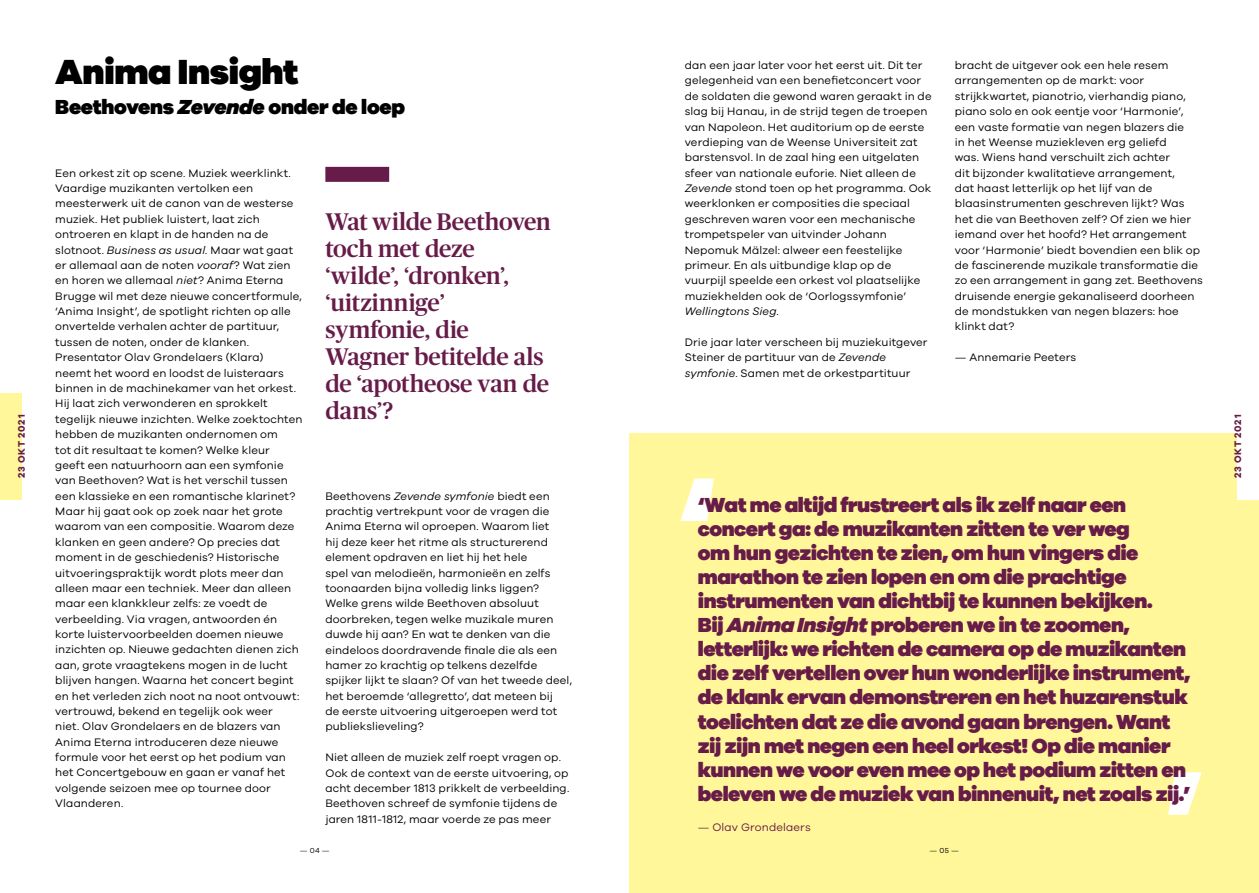
<style>
.page{position:relative;width:1259px;height:893px;background:#fff}
.page>*{position:absolute;margin:0;border:0;box-sizing:border-box;transform-origin:0 0}
.t1{font:900 36px "Galano Grotesque";letter-spacing:-.02em;color:#000}
.t2{font:500 24px/27px "Publico";letter-spacing:-.01em;color:#671b48}
.t3{font:900 21px/24px "Galano Grotesque";letter-spacing:-.025em;color:#671b48}
.t4{font:900 21px "Galano Grotesque";letter-spacing:-.015em;color:#000}
.t5{font:11.25px/15.5px "Galano Grotesque";letter-spacing:.01em;color:#000}
.t6{font:11.25px "Galano Grotesque";letter-spacing:.01em;color:#671b48}
.t7{font:700 9.75px "Galano Grotesque";letter-spacing:.08em;color:#671b48}
.t8{font:7.5px "Galano Grotesque";color:#000}
.s1{font-style:italic}
</style>
<div class="page">
<div style="left:629px;top:434px;width:630px;height:459px;background:#fff799"></div>
<svg style="left:680px;top:478px;width:34px;height:43px"></svg>
<svg style="left:1168px;top:772px;width:33px;height:43px"></svg>
<div style="left:0;top:393px;width:21px;height:107px;background:#fff799"></div>
<div style="left:325px;top:167px;width:64px;height:15px;background:#671b48"></div>
<div style="left:1237px;top:393px;width:22px;height:107px;background:#fff"></div>
<p class="t7" style="left:15px;top:478px;width:65px;rotate:-90deg">23 OKT 2021</p>
<h1 class="t1" style="left:55px;top:49px;width:245px">Anima Insight</h1>
<h3 class="t4" style="left:55px;top:94px;width:351px">Beethovens <span class="s1">Zevende</span> onder de loep</h3>
<p class="t5" style="left:55px;top:165px;width:249px">Een orkest zit op scene. Muziek weerklinkt.<br>Vaardige muzikanten vertolken een meesterwerk uit de canon van de westerse muziek. Het publiek luistert, laat zich ontroeren en klapt in de handen na de slotnoot. <span class="s1">Business as usual.</span> Maar wat gaat er allemaal aan de noten <span class="s1">vooraf</span>? Wat zien en horen we allemaal <span class="s1">niet</span>? Anima Eterna Brugge wil met deze nieuwe concertformule, ‘Anima Insight’, de spotlight richten op alle onvertelde verhalen achter de partituur, tussen de noten, onder de klanken.<br>Presentator Olav Grondelaers (Klara)<br>neemt het woord en loodst de luisteraars binnen in de machinekamer van het orkest.<br>Hij laat zich verwonderen en sprokkelt tegelijk nieuwe inzichten. Welke zoektochten hebben de muzikanten ondernomen om<br>tot dit resultaat te komen? Welke kleur<br>geeft een natuurhoorn aan een symfonie van Beethoven? Wat is het verschil tussen een klassieke en een romantische klarinet?<br>Maar hij gaat ook op zoek naar het grote waarom van een compositie. Waarom deze klanken en geen andere? Op precies dat moment in de geschiedenis? Historische uitvoeringspraktijk wordt plots meer dan alleen maar een techniek. Meer dan alleen maar een klankkleur zelfs: ze voedt de verbeelding. Via vragen, antwoorden én korte luistervoorbeelden doemen nieuwe inzichten op. Nieuwe gedachten dienen zich aan, grote vraagtekens mogen in de lucht blijven hangen. Waarna het concert begint en het verleden zich noot na noot ontvouwt: vertrouwd, bekend en tegelijk ook weer<br>niet. Olav Grondelaers en de blazers van Anima Eterna introduceren deze nieuwe formule voor het eerst op het podium van het Concertgebouw en gaan er vanaf het volgende seizoen mee op tournee door Vlaanderen.</p>
<h2 class="t2" style="left:325px;top:208px;width:227px">Wat wilde Beethoven toch met deze ‘wilde’, ‘dronken’, ‘uitzinnige’ symfonie, die<br>Wagner betitelde als de ‘apotheose van de dans’?</h2>
<p class="t5" style="left:325px;top:488px;width:248px">Beethovens <span class="s1">Zevende symfonie</span> biedt een prachtig vertrekpunt voor de vragen die Anima Eterna wil oproepen. Waarom liet<br>hij deze keer het ritme als structurerend element opdraven en liet hij het hele<br>spel van melodieën, harmonieën en zelfs toonaarden bijna volledig links liggen?<br>Welke grens wilde Beethoven absoluut doorbreken, tegen welke muzikale muren duwde hij aan? En wat te denken van die eindeloos doordravende finale die als een hamer zo krachtig op telkens dezelfde spijker lijkt te slaan? Of van het tweede deel, het beroemde ‘allegretto’, dat meteen bij<br>de eerste uitvoering uitgeroepen werd tot publiekslieveling?</p>
<p class="t5" style="left:325px;top:749px;width:245px">Niet alleen de muziek zelf roept vragen op.<br>Ook de context van de eerste uitvoering, op acht december 1813 prikkelt de verbeelding.<br>Beethoven schreef de symfonie tijdens de jaren 1811-1812, maar voerde ze pas meer</p>
<p class="t5" style="left:685px;top:57px;width:248px">dan een jaar later voor het eerst uit. Dit ter gelegenheid van een benefietconcert voor de soldaten die gewond waren geraakt in de slag bij Hanau, in de strijd tegen de troepen van Napoleon. Het auditorium op de eerste verdieping van de Weense Universiteit zat barstensvol. In de zaal hing een uitgelaten sfeer van nationale euforie. Niet alleen de <span class="s1">Zevende</span> stond toen op het programma. Ook weerklonken er composities die speciaal geschreven waren voor een mechanische trompetspeler van uitvinder Johann Nepomuk Mälzel: alweer een feestelijke primeur. En als uitbundige klap op de vuurpijl speelde een orkest vol plaatselijke muziekhelden ook de ‘Oorlogssymfonie’ <span class="s1">Wellingtons Sieg</span>.</p>
<p class="t5" style="left:685px;top:334px;width:244px">Drie jaar later verscheen bij muziekuitgever<br>Steiner de partituur van de <span class="s1">Zevende symfonie</span>. Samen met de orkestpartituur</p>
<p class="t5" style="left:955px;top:57px;width:250px">bracht de uitgever ook een hele resem arrangementen op de markt: voor strijkkwartet, pianotrio, vierhandig piano, piano solo en ook eentje voor ‘Harmonie’, een vaste formatie van negen blazers die<br>in het Weense muziekleven erg geliefd<br>was. Wiens hand verschuilt zich achter<br>dit bijzonder kwalitatieve arrangement,<br>dat haast letterlijk op het lijf van de blaasinstrumenten geschreven lijkt? Was het die van Beethoven zelf? Of zien we hier iemand over het hoofd? Het arrangement voor ‘Harmonie’ biedt bovendien een blik op de fascinerende muzikale transformatie die zo een arrangement in gang zet. Beethovens druisende energie gekanaliseerd doorheen de mondstukken van negen blazers: hoe klinkt dat?</p>
<p class="t5" style="left:955px;top:349px;width:123px">— Annemarie Peeters</p>
<p class="t3" style="left:698px;top:493px;width:494px">‘Wat me altijd frustreert als ik zelf naar een concert ga: de muzikanten zitten te ver weg<br>om hun gezichten te zien, om hun vingers die marathon te zien lopen en om die prachtige instrumenten van dichtbij te kunnen bekijken.<br>Bij <span class="s1">Anima Insight</span> proberen we in te zoomen, letterlijk: we richten de camera op de muzikanten die zelf vertellen over hun wonderlijke instrument, de klank ervan demonstreren en het huzarenstuk toelichten dat ze die avond gaan brengen. Want zij zijn met negen een heel orkest! Op die manier kunnen we voor even mee op het podium zitten en beleven we de muziek van binnenuit, net zoals zij.’</p>
<p class="t6" style="left:698px;top:821px;width:114px">— Olav Grondelaers</p>
<p class="t8" style="left:300px;top:846px;width:31px">— 04 —</p>
<p class="t8" style="left:929px;top:846px;width:31px">— 05 —</p>
<p class="t7" style="left:1232px;top:478px;width:65px;rotate:-90deg">23 OKT 2021</p>
</div>
